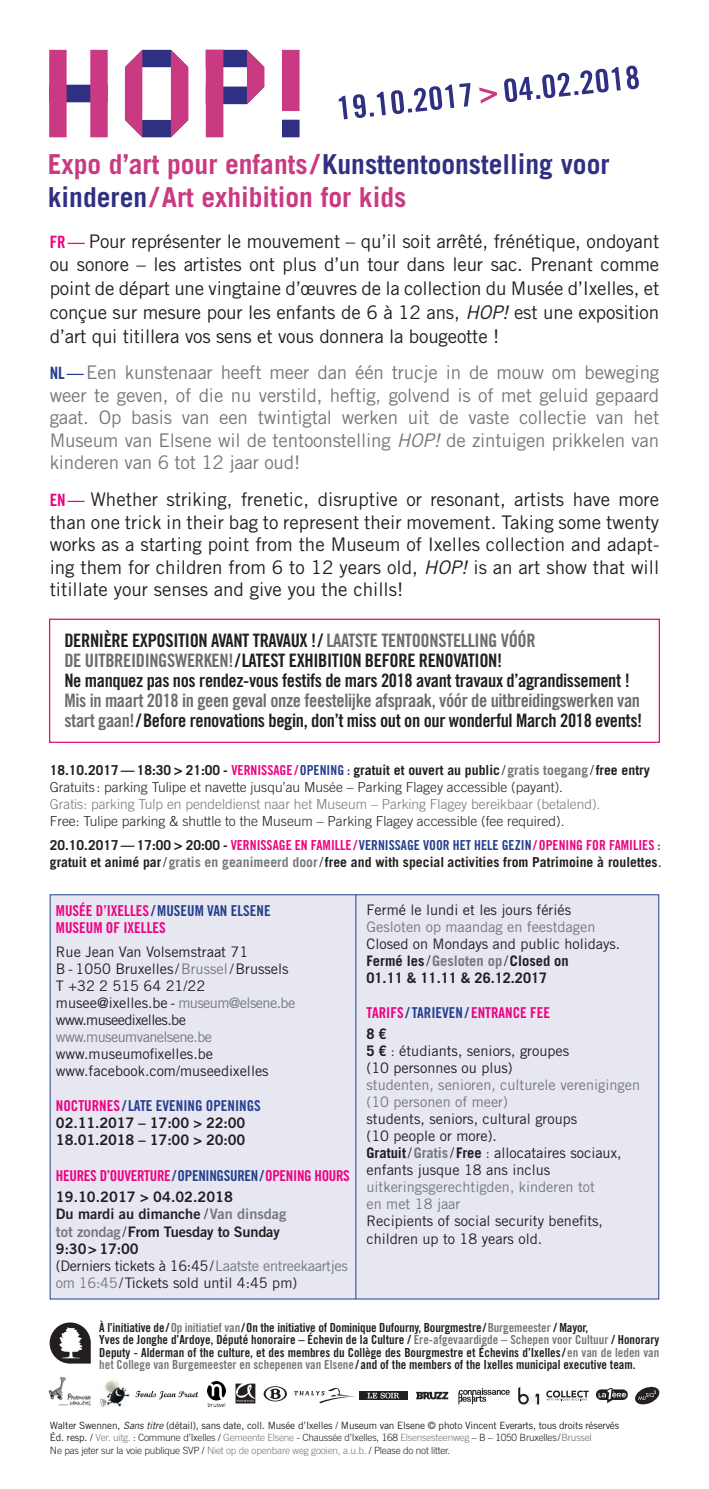
<style>
.page{position:relative;width:709px;height:1489px;background:#fff}
.page>*{position:absolute;margin:0;border:0;box-sizing:border-box;transform-origin:0 0}
.t1{font:700 27.5px/32.5px "Trade Gothic LT Std";color:#c93a82}
.t2{font:18.75px/23.8px "Trade Gothic LT Std";letter-spacing:-.005em;color:#231f20;text-align:justify}
.t3{font:18.75px/22.5px "Trade Gothic LT Std";letter-spacing:-.01em;color:#75797b;text-align:justify}
.t4{font:18.5px/20px "Trade Gothic LT Std Bd Cn 20";letter-spacing:-.02em;color:#231f20}
.t5{font:18.5px/20px "Trade Gothic LT Std Bd Cn 20";letter-spacing:-.02em;color:#6c6d70}
.t6{font:15px/17.5px "Trade Gothic LT Std Bd Cn 20";color:#ed0280}
.t7{font:15px "Trade Gothic LT Std Bd Cn 20";letter-spacing:-.02em;color:#ed0280}
.t8{font:15px "Trade Gothic LT Std Bd Cn 20";color:#253f8e}
.t9{font:14.5px/17px "Trade Gothic LT Std";color:#231f20}
.t10{font:14.5px/17.2px "Trade Gothic LT Std Bd 2";letter-spacing:-.01em;color:#231f20}
.t11{font:14.5px/17px "Trade Gothic LT Std";color:#75797b}
.t12{font:700 14.5px/17px "Trade Gothic LT Std";color:#231f20}
.t13{font:14.5px/17px "Trade Gothic LT Std";letter-spacing:-.02em;color:#231f20}
.t14{font:14.5px "Trade Gothic LT Std";letter-spacing:-.04em;color:#75797b}
.t15{font:300 13.75px/17px "Trade Gothic LT Std";color:#231f20}
.t16{font:700 13.75px "Trade Gothic LT Std";color:#231f20}
.t17{font:13.75px "Trade Gothic LT Std Bd Cn 20";color:#ed0280}
.t18{font:300 13.75px "Trade Gothic LT Std";color:#75797b}
.t19{font:12.5px/12.5px "Trade Gothic LT Std Bd Cn 20";color:#231f20}
.t20{font:10px/12.5px "Trade Gothic LT Std";letter-spacing:-.02em;color:#231f20}
.s1{color:#303083}
.s2{font-family:"Trade Gothic LT Std Bd Cn 20";font-size:17px;color:#ed0280}
.s3{font-style:italic}
.s4{font-family:"Trade Gothic LT Std Bd Cn 20";font-size:17px;color:#253f8e}
.s5{color:#6c6d70}
.s6{color:#231f20}
.s7{font-weight:700}
.s8{font-family:"Trade Gothic LT Std Bd Cn 20";font-weight:400;color:#ed0280}
.s9{font-family:"Trade Gothic LT Std Bd Cn 20";font-weight:400;color:#253f8e}
.s10{font-weight:400}
.s11{font-weight:700;color:#75797b}
.s12{font-family:"Trade Gothic LT Std";font-weight:700;color:#231f20}
.s13{color:#253f8e}
.s14{color:#75797b}
.s15{font-weight:300}
.s16{color:#ed0280}
.s17{font-family:"Trade Gothic LT Std"}
.s18{font-weight:300;color:#75797b}
.s19{font-weight:300;color:#6c6d70}
</style>
<div class="page">
<svg style="left:50px;top:1322px;width:41px;height:41px"></svg>
<div style="left:50px;top:894px;width:609px;height:405px;background:#e7e7f2;border:1px solid #253f8e"></div>
<hr style="left:355px;top:894px;width:1px;height:405px;background:#253f8e">
<svg style="left:504px;top:65px;width:135px;height:37px"></svg>
<svg style="left:479px;top:87px;width:18px;height:16px"></svg>
<svg style="left:338px;top:83px;width:132px;height:36px"></svg>
<svg style="left:49px;top:50px;width:250px;height:87px"></svg>
<div style="left:49px;top:618px;width:611px;height:125px;border:1px solid #ed0280"></div>
<svg style="left:135px;top:1390px;width:63px;height:9px"></svg>
<svg style="left:546px;top:1390px;width:42px;height:10px"></svg>
<div style="left:359px;top:1391px;width:48px;height:8px;background:#231f20"></div>
<svg style="left:367px;top:1392px;width:32px;height:6px"></svg>
<svg style="left:264px;top:1386px;width:23px;height:15px"></svg>
<svg style="left:294px;top:1388px;width:60px;height:15px"></svg>
<svg style="left:635px;top:1386px;width:24px;height:18px"></svg>
<svg style="left:416px;top:1391px;width:32px;height:8px"></svg>
<svg style="left:458px;top:1388px;width:52px;height:15px"></svg>
<svg style="left:518px;top:1387px;width:21px;height:17px"></svg>
<svg style="left:596px;top:1388px;width:32px;height:14px"></svg>
<img style="left:207px;top:1381px;width:18px;height:24px">
<img style="left:49px;top:1377px;width:42px;height:28px">
<img style="left:100px;top:1380px;width:30px;height:27px">
<svg style="left:235px;top:1383px;width:20px;height:20px"></svg>
<h1 class="t1" style="left:48px;top:148px;width:563px">Expo d’art pour enfants /<span class="s1">Kunsttentoonstelling voor kinderen</span> /Art exhibition for kids</h1>
<p class="t2" style="left:50px;top:229px;width:611px"><span class="s2">FR—</span> Pour représenter le mouvement – qu’il soit arrêté, frénétique, ondoyant ou sonore – les artistes ont plus d’un tour dans leur sac. Prenant comme point de départ une vingtaine d’œuvres de la collection du Musée d’Ixelles, et conçue sur mesure pour les enfants de 6 à 12 ans, <span class="s3">HOP!</span> est une exposition d’art qui titillera vos sens et vous donnera la bougeotte !</p>
<p class="t3" style="left:50px;top:361px;width:611px"><span class="s4">NL—</span>Een kunstenaar heeft meer dan één trucje in de mouw om beweging weer te geven, of die nu verstild, heftig, golvend is of met geluid gepaard gaat. Op basis van een twintigtal werken uit de vaste collectie van het Museum van Elsene wil de tentoonstelling <span class="s3">HOP!</span> de zintuigen prikkelen van kinderen van 6 tot 12 jaar oud!</p>
<p class="t2" style="left:50px;top:488px;width:611px;line-height:22.5px"><span class="s2">EN—</span> Whether striking, frenetic, disruptive or resonant, artists have more than one trick in their bag to represent their movement. Taking some twenty works as a starting point from the Museum of Ixelles collection and adapt&shy;ing them for children from 6 to 12 years old, <span class="s3">HOP!</span> is an art show that will titillate your senses and give you the chills!</p>
<p class="t4" style="left:64px;top:630px;width:567px">DERNIÈRE EXPOSITION AVANT TRAVAUX !/ <span class="s5">LAATSTE TENTOONSTELLING VÓÓR<br>DE UITBREIDINGSWERKEN!</span>/LATEST EXHIBITION BEFORE RENOVATION!<br>Ne manquez pas nos rendez-vous festifs de mars 2018 avant travaux d’agrandissement !</p>
<p class="t5" style="left:64px;top:690px;width:579px">Mis in maart 2018 in geen geval onze feestelijke afspraak, vóór de uitbreidingswerken van start gaan!<span class="s6">/Before renovations begin, don’t miss out on our wonderful March 2018 events!</span></p>
<p class="t15" style="left:50px;top:761px;width:601px"><span class="s7">18.10.2017 — 18:30 &gt; 21:00 -</span> <span class="s8">VERNISSAGE /</span> <span class="s9">OPENING :</span> <span class="s7">gratuit et ouvert au public</span><span class="s10">/</span><span class="s11">gratis toegang</span> <span class="s10">/</span><span class="s7">free entry<br></span>Gratuits : parking Tulipe et navette jusqu’au Musée – Parking Flagey accessible (payant).</p>
<p class="t18" style="left:50px;top:795px;width:552px">Gratis: parking Tulp en pendeldienst naar het Museum – Parking Flagey bereikbaar (betalend).</p>
<p class="t15" style="left:50px;top:812px;width:516px">Free: Tulipe parking &amp; shuttle to the Museum – Parking Flagey accessible (fee required).</p>
<p class="t17" style="left:50px;top:837px;width:612px"><span class="s12">20.10.2017 — 17:00 &gt; 20:00 -</span> VERNISSAGE EN FAMILLE / <span class="s13">VERNISSAGE VOOR HET HELE GEZIN</span> / OPENING FOR FAMILIES <span class="s13">:</span></p>
<p class="t16" style="left:50px;top:854px;width:613px">gratuit et animé par<span class="s10">/</span><span class="s14">gratis en geanimeerd door</span><span class="s10">/</span>free and with special activities from Patrimoine à roulettes<span class="s10">.</span></p>
<p class="t6" style="left:56px;top:901px;width:216px">MUSÉE D’IXELLES <span class="s13">/MUSEUM VAN ELSENE<br></span>MUSEUM OF IXELLES</p>
<p class="t9" style="left:56px;top:943px;width:241px">Rue Jean Van Volsemstraat 71<br>B - 1050 Bruxelles <span class="s15">/</span><span class="s14">Brussel</span><span class="s15">/</span>Brussels<br>T +32 2 515 64 21/22 musee@ixelles.be - <span class="s14">museum@elsene.be </span>www.museedixelles.be</p>
<p class="t14" style="left:56px;top:1028px;width:158px">www.museumvanelsene.be</p>
<p class="t9" style="left:56px;top:1045px;width:214px">www.museumofixelles.be www.facebook.com/museedixelles</p>
<p class="t8" style="left:56px;top:1096px;width:206px"><span class="s16">NOCTURNES</span> /LATE EVENING OPENINGS</p>
<p class="t10" style="left:56px;top:1114px;width:191px">02.11.2017 – 17:00 &gt; 22:00<br>18.01.2018 – 17:00 &gt; 20:00</p>
<p class="t7" style="left:56px;top:1165px;width:295px">HEURES D’OUVERTURE<span class="s13">/OPENINGSUREN/</span>OPENING HOURS</p>
<p class="t10" style="left:56px;top:1187px;width:232px">19.10.2017 &gt; 04.02.2018<br>Du mardi au dimanche <span class="s17">/</span><span class="s14">Van dinsdag tot zondag</span><span class="s17">/</span>From Tuesday to Sunday<br>9:30&gt; 17:00</p>
<p class="t13" style="left:56px;top:1256px;width:293px">(Derniers tickets à 16:45/<span class="s14">Laatste entreekaartjes om 16:45</span>/Tickets sold until 4:45 pm)</p>
<p class="t9" style="left:366px;top:901px;width:206px">Fermé le lundi et les jours fériés</p>
<p class="t11" style="left:366px;top:918px;width:230px">Gesloten op maandag en feestdagen</p>
<p class="t12" style="left:366px;top:935px;width:255px"><span class="s10">Closed on Mondays and public holidays.<br></span>Fermé les <span class="s10">/</span><span class="s14">Gesloten op</span><span class="s10">/</span>Closed on<br>01.11 &amp; 11.11 &amp; 26.12.2017</p>
<p class="t6" style="left:366px;top:1004px;width:185px">TARIFS <span class="s13">/TARIEVEN /</span> ENTRANCE FEE</p>
<p class="t9" style="left:366px;top:1025px;width:204px"><span class="s7">8 €<br>5 €</span> <span class="s15">:</span> étudiants, seniors, groupes (10 personnes ou plus)</p>
<p class="t11" style="left:366px;top:1076px;width:275px">studenten, senioren, culturele verenigingen (10 personen of meer)</p>
<p class="t9" style="left:366px;top:1110px;width:256px">students, seniors, cultural groups<br>(10 people or more).<br><span class="s7">Gratuit</span>/<span class="s11">Gratis</span> / <span class="s7">Free</span> <span class="s15">:</span> allocataires sociaux, enfants jusque 18 ans inclus</p>
<p class="t11" style="left:366px;top:1178px;width:230px">uitkeringsgerechtigden, kinderen tot en met 18 jaar</p>
<p class="t9" style="left:366px;top:1211px;width:238px">Recipients of social security benefits, children up to 18 years old.</p>
<p class="t19" style="left:99px;top:1320px;width:561px">À l’initiative de/<span class="s14">Op initiatief van</span>/On the initiative of Dominique Dufourny, Bourgmestre/<span class="s14">Burgemeester</span> / Mayor,<br>Yves de Jonghe d’Ardoye, Député honoraire – Échevin de la Culture / <span class="s14">Ere-afgevaardigde – Schepen voor Cultuur</span> / Honorary Deputy - Alderman of the culture, et des membres du Collège des Bourgmestre et Échevins d’Ixelles/ <span class="s14">en van de leden van het College van Burgemeester en schepenen van Elsene</span> / and of the members of the Ixelles municipal executive team.</p>
<p class="t20" style="left:50px;top:1418px;width:570px">Walter Swennen, <span class="s3">Sans titre</span> (détail), sans date, coll. Musée d’Ixelles / Museum van Elsene © photo Vincent Everarts, tous droits réservés<br>Éd. resp. / <span class="s18">Ver. uitg.</span> <span class="s15">: Commune d’Ixelles /</span> <span class="s18">Gemeente Elsene</span> <span class="s15">- Chaussée d’Ixelles, 168</span> <span class="s18">Elsensesteenweg</span> <span class="s15">– B – 1050 Bruxelles/</span><span class="s19">Brussel<br></span><span class="s15">Ne pas jeter sur la voie publique SVP /</span> <span class="s18">Niet op de openbare weg gooien, a.u.b.</span> <span class="s15">/ Please do not litter.</span></p>
</div>
